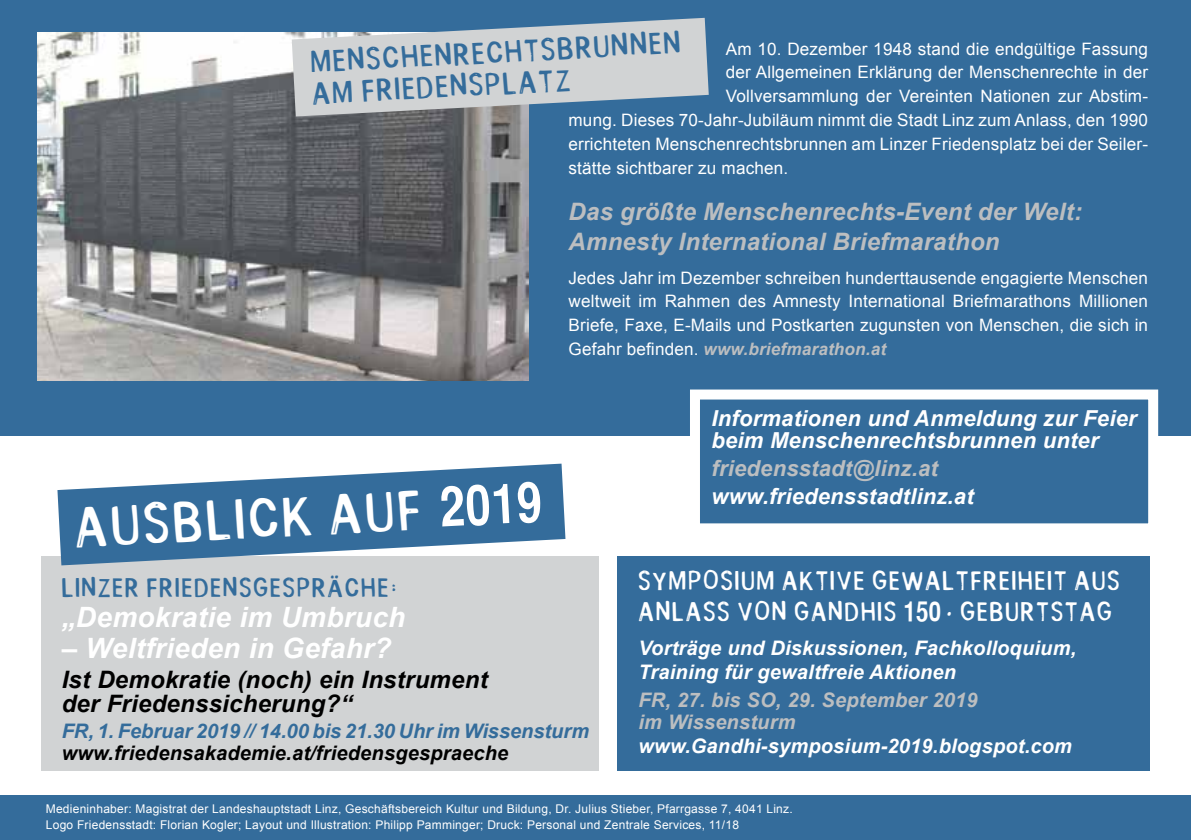
<style>
.page{position:relative;width:1191px;height:840px;background:#fff}
.page>*{position:absolute;margin:0;border:0;box-sizing:border-box;transform-origin:0 0}
.t1{font:42.6px "poba";color:#fff}
.t2{font:italic 700 28px "Arial";letter-spacing:.01em;color:#fff}
.t3{font:27.2px "Helvetica CY Bold";color:#fff}
.t4{font:italic 700 24px/30px "Arial";letter-spacing:.01em;color:#bcbec0}
.t5{font:italic 700 24px/24px "Arial";letter-spacing:.01em;color:#000}
.t6{font:23.6px/31.6px "poba";color:#346c9b}
.t7{font:italic 700 22px/22px "Arial";letter-spacing:.01em;color:#fff}
.t8{font:italic 700 22px "Arial";letter-spacing:.01em;color:#bcbec0}
.t9{font:20.2px/30.6px "poba";letter-spacing:.11em;color:#fff}
.t10{font:20.2px "poba";letter-spacing:.11em;color:#346c9b}
.t11{font:italic 700 20px/24px "Arial";letter-spacing:.01em;color:#fff}
.t12{font:italic 700 20px "Arial";color:#346c9b}
.t13{font:italic 700 20px "Arial";letter-spacing:.01em;color:#000}
.t14{font:italic 700 20px/22px "Arial";letter-spacing:.01em;color:#bcbec0}
.t15{font:17.2px/23.8px "Arial";letter-spacing:.01em;color:#fff;text-align:justify}
.t16{font:12px/16px "Arial";letter-spacing:.02em;color:#fff}
.s1{font-weight:700;font-style:italic;color:#bcbec0}
.s2{font-family:"Helvetica CY Bold";font-size:55.2px}
</style>
<div class="page">
<div style="left:0;top:795px;width:1191px;height:44px;background:#346c9b"></div>
<div style="left:0;top:0;width:1191px;height:435px;background:#346c9b"></div>
<div style="left:41px;top:556px;width:557px;height:214px;background:#d1d3d4"></div>
<img style="left:37px;top:33px;width:491px;height:347px">
<svg style="left:292px;top:18px;width:416px;height:98px;fill:#d1d3d4"></svg>
<div style="left:617px;top:556px;width:532px;height:214px;background:#346c9b"></div>
<svg style="left:57px;top:463px;width:508px;height:102px;fill:#346c9b"></svg>
<div style="left:690px;top:389px;width:468px;height:144px;background:#346c9b;border:10px solid #fff"></div>
<h3 class="t6" style="left:310px;top:43px;width:371px;rotate:-3deg">MENSCHENRECHTSBRUNNEN<br>AM FRIEDENSPLATZ</h3>
<p class="t15" style="left:726px;top:37px;width:424px">Am 10. Dezember 1948 stand die endgültige Fassung</p>
<p class="t15" style="left:726px;top:61px;width:424px">der Allgemeinen Erklärung der Menschenrechte in der</p>
<p class="t15" style="left:726px;top:84px;width:424px">Vollversammlung der Vereinten Nationen zur Abstim-</p>
<p class="t15" style="left:568px;top:108px;width:581px">mung. Dieses 70-Jahr-Jubiläum nimmt die Stadt Linz zum Anlass, den 1990</p>
<p class="t15" style="left:568px;top:132px;width:581px">errichteten Menschenrechtsbrunnen am Linzer Friedensplatz bei der Seiler-</p>
<p class="t15" style="left:568px;top:156px;width:221px">stätte sichtbarer zu machen.</p>
<h3 class="t4" style="left:568px;top:197px;width:515px">Das größte Menschenrechts-Event der Welt:<br>Amnesty International Briefmarathon</h3>
<p class="t15" style="left:568px;top:265px;width:581px">Jedes Jahr im Dezember schreiben hunderttausende engagierte Menschen weltweit im Rahmen des Amnesty International Briefmarathons Millionen Briefe, Faxe, E-Mails und Postkarten zugunsten von Menschen, die sich in Gefahr befinden. <span class="s1">www.briefmarathon.at</span></p>
<h1 class="t1" style="left:73px;top:496px;width:469px;rotate:-3deg">AUSBLICK AUF <span class="s2">2019</span></h1>
<p class="t10" style="left:62px;top:572px;width:337px">LINZER FRIEDENSGESPRÄCHE:</p>
<h2 class="t2" style="left:62px;top:598px;width:345px">„Demokratie im Umbruch</h2>
<h2 class="t2" style="left:62px;top:629px;width:331px">– Weltfrieden in Gefahr?</h2>
<h3 class="t5" style="left:62px;top:667px;width:427px">Ist Demokratie (noch) ein Instrument der Friedenssicherung?“</h3>
<p class="t12" style="left:62px;top:717px;width:529px">FR, 1. Februar 2019 // 14.00 bis 21.30 Uhr im Wissensturm</p>
<p class="t13" style="left:62px;top:739px;width:448px">www.friedensakademie.at/friedensgespraeche</p>
<p class="t7" style="left:711px;top:408px;width:427px">Informationen und Anmeldung zur Feier beim Menschenrechtsbrunnen unter</p>
<p class="t8" style="left:711px;top:454px;width:228px">friedensstadt@linz.at</p>
<p class="t7" style="left:711px;top:486px;width:264px">www.friedensstadtlinz.at</p>
<p class="t9" style="left:638px;top:562px;width:482px">SYMPOSIUM AKTIVE GEWALTFREIHEIT AUS<br>ANLASS VON GANDHIS</p>
<h3 class="t3" style="left:903px;top:594px;width:39px">150</h3>
<p class="t9" style="left:946px;top:593px;width:167px">. GEBURTSTAG</p>
<p class="t11" style="left:638px;top:636px;width:439px">Vorträge und Diskussionen, Fachkolloquium,<br>Training für gewaltfreie Aktionen</p>
<p class="t14" style="left:638px;top:689px;width:340px">FR, 27. bis SO, 29. September 2019 im Wissensturm</p>
<p class="t11" style="left:638px;top:734px;width:435px">www.Gandhi-symposium-2019.blogspot.com</p>
<p class="t16" style="left:46px;top:800px;width:748px">Medieninhaber: Magistrat der Landeshauptstadt Linz, Geschäftsbereich Kultur und Bildung, Dr. Julius Stieber, Pfarrgasse 7, 4041 Linz.<br>Logo Friedensstadt: Florian Kogler; Layout und Illustration: Philipp Pamminger; Druck: Personal und Zentrale Services, 11/18</p>
</div>
